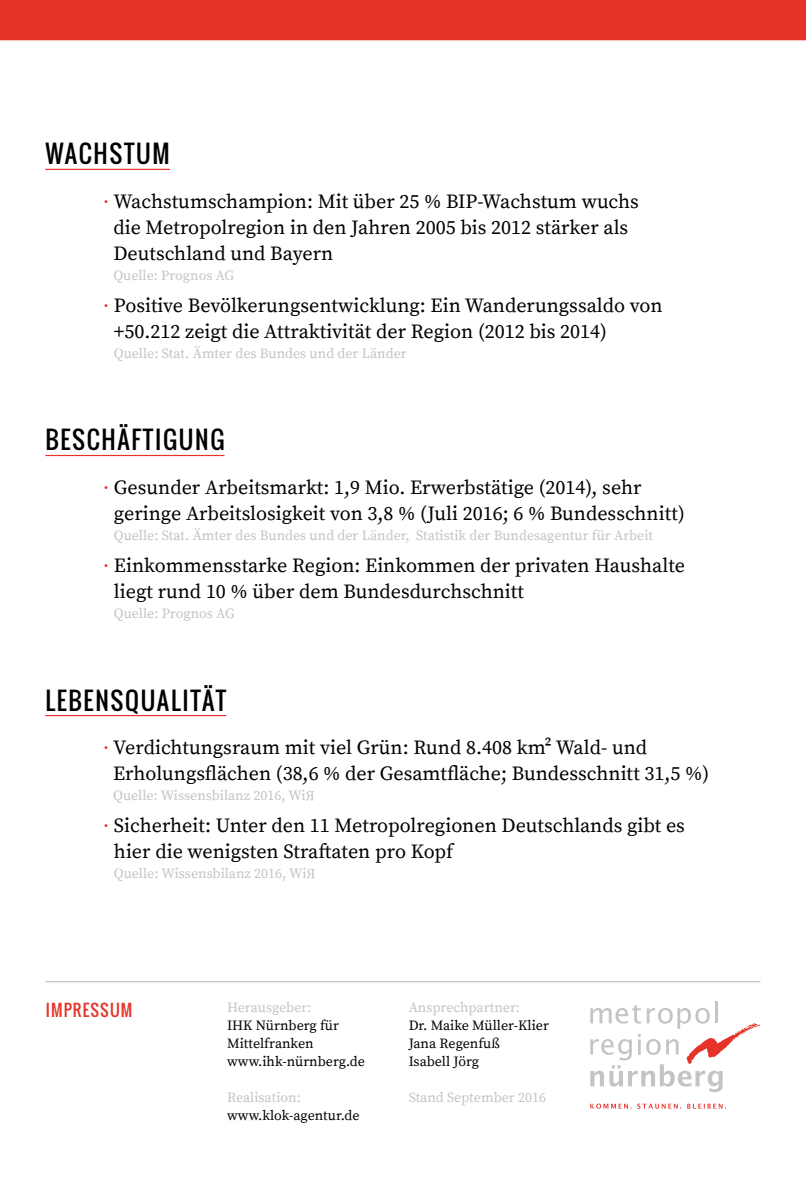
<style>
.page{position:relative;width:806px;height:1191px;background:#fff}
.page>*{position:absolute;margin:0;border:0;box-sizing:border-box;transform-origin:0 0}
.t1{font:24px "Oswald";letter-spacing:.07em;color:#000}
.t2{font:20px/26px "Source Serif Pro";color:#000}
.t3{font:16px "Oswald";letter-spacing:.07em;color:#e63329}
.t4{font:14px "Source Serif Pro";color:#c4c4c4}
.t5{font:14px/18px "Source Serif Pro";color:#000}
.s1{color:#e63329}
</style>
<div class="page">
<hr style="left:45px;top:169px;width:125px;height:1px;background:#e63329">
<hr style="left:45px;top:455px;width:179px;height:1px;background:#e63329">
<svg style="left:306px;top:791px;width:8px;height:9px"></svg>
<svg style="left:307px;top:869px;width:8px;height:9px"></svg>
<hr style="left:45px;top:715px;width:181px;height:1px;background:#e63329">
<hr style="left:45px;top:981px;width:715px;height:1px;background:#c4c4c4">
<hr style="left:715px;top:1001px;width:2px;height:22px;background:#c4c4c4">
<svg style="left:590px;top:1005px;width:170px;height:87px"></svg>
<svg style="left:590px;top:1103px;width:133px;height:5px"></svg>
<div style="left:0;top:0;width:805px;height:41px;background:#e63329"></div>
<p class="t1" style="left:45px;top:136px;width:126px">WACHSTUM</p>
<p class="t2" style="left:113px;top:189px;width:526px;text-indent:-10px"><span class="s1">·</span> Wachstumschampion: Mit über 25 % BIP-Wachstum wuchs die Metropolregion in den Jahren 2005 bis 2012 stärker als<br>Deutschland und Bayern</p>
<p class="t4" style="left:113px;top:267px;width:122px">Quelle: Prognos AG</p>
<p class="t2" style="left:114px;top:293px;width:550px;text-indent:-11px"><span class="s1">·</span> Positive Bevölkerungsentwicklung: Ein Wanderungssaldo von +50.212 zeigt die Attraktivität der Region (2012 bis 2014)</p>
<p class="t4" style="left:114px;top:345px;width:294px">Quelle: Stat. Ämter des Bundes und der Länder</p>
<p class="t1" style="left:45px;top:422px;width:180px">BESCHÄFTIGUNG</p>
<p class="t2" style="left:114px;top:475px;width:572px;text-indent:-11px"><span class="s1">·</span> Gesunder Arbeitsmarkt: 1,9 Mio. Erwerbstätige (2014), sehr geringe Arbeitslosigkeit von 3,8 % (Juli 2016; 6 % Bundesschnitt)</p>
<p class="t4" style="left:114px;top:527px;width:540px">Quelle: Stat. Ämter des Bundes und der Länder, Statistik der Bundesagentur für Arbeit</p>
<p class="t2" style="left:114px;top:553px;width:572px;text-indent:-11px"><span class="s1">·</span> Einkommensstarke Region: Einkommen der privaten Haushalte liegt rund 10 % über dem Bundesdurchschnitt</p>
<p class="t4" style="left:114px;top:605px;width:122px">Quelle: Prognos AG</p>
<p class="t1" style="left:45px;top:682px;width:182px">LEBENSQUALITÄT</p>
<p class="t2" style="left:113px;top:735px;width:597px;text-indent:-10px"><span class="s1">·</span> Verdichtungsraum mit viel Grün: Rund 8.408 km² Wald- und<br>Erholungsflächen (38,6 % der Gesamtfläche; Bundesschnitt 31,5 %)</p>
<p class="t4" style="left:113px;top:787px;width:194px">Quelle: Wissensbilanz 2016, Wi</p>
<p class="t2" style="left:114px;top:813px;width:572px;text-indent:-11px"><span class="s1">·</span> Sicherheit: Unter den 11 Metropolregionen Deutschlands gibt es hier die wenigsten Straftaten pro Kopf</p>
<p class="t4" style="left:114px;top:865px;width:194px">Quelle: Wissensbilanz 2016, Wi</p>
<p class="t3" style="left:46px;top:998px;width:88px">IMPRESSUM</p>
<p class="t4" style="left:227px;top:998px;width:86px">Herausgeber:</p>
<p class="t5" style="left:227px;top:1016px;width:139px">IHK Nürnberg für<br>Mittelfranken www.ihk-nürnberg.de</p>
<p class="t4" style="left:227px;top:1088px;width:75px">Realisation:</p>
<p class="t5" style="left:227px;top:1106px;width:134px">www.klok-agentur.de</p>
<p class="t4" style="left:408px;top:998px;width:113px">Ansprechpartner:</p>
<p class="t5" style="left:408px;top:1016px;width:142px">Dr. Maike Müller-Klier<br>Jana Regenfuß<br>Isabell Jörg</p>
<p class="t4" style="left:408px;top:1088px;width:139px">Stand September 2016</p>
</div>
